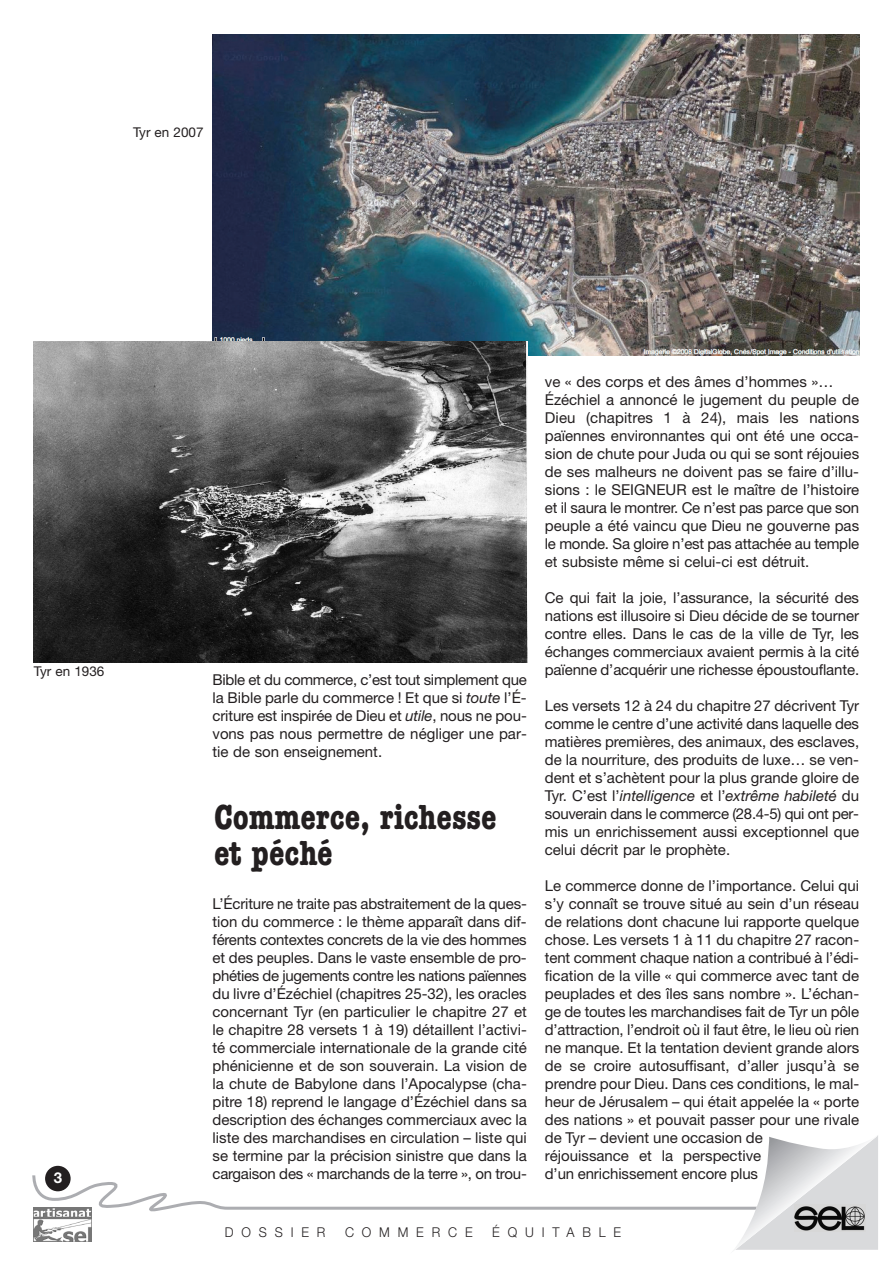
<style>
.page{position:relative;width:893px;height:1263px;background:#fff}
.page>*{position:absolute;margin:0;border:0;box-sizing:border-box;transform-origin:0 0}
.t1{font:700 condensed 36px/36px "American Typewriter";color:#231f20}
.t2{font:15px/18px "Helvetica Neue";color:#231f20;text-align:justify}
.t3{font:700 15px "Helvetica Neue";color:#fff}
.t4{font:300 13.5px "Helvetica Neue";letter-spacing:.61em;color:#231f20;scale:.95 1}
.t5{font:13.5px "Helvetica Neue";color:#231f20}
.s1{font-style:italic}
</style>
<div class="page">
<svg style="left:32px;top:1135px;width:846px;height:115px"></svg>
<img style="left:212px;top:35px;width:647px;height:321px">
<img style="left:34px;top:341px;width:493px;height:321px">
<p class="t5" style="left:133px;top:128px;width:72px">Tyr en 2007</p>
<p class="t2" style="left:545px;top:374px;width:316px;text-align:left">ve « des corps et des âmes d’hommes »… Ézéchiel a annoncé le jugement du peuple de Dieu (chapitres 1 à 24), mais les nations païennes environnantes qui ont été une occa&shy;sion de chute pour Juda ou qui se sont réjouies de ses malheurs ne doivent pas se faire d’illu&shy;sions : le SEIGNEUR est le maître de l’histoire et il saura le montrer. Ce n’est pas parce que son peuple a été vaincu que Dieu ne gouverne pas le monde. Sa gloire n’est pas attachée au temple et subsiste même si celui-ci est détruit.</p>
<p class="t2" style="left:545px;top:590px;width:316px">Ce qui fait la joie, l’assurance, la sécurité des nations est illusoire si Dieu décide de se tourner contre elles. Dans le cas de la ville de Tyr, les échanges commerciaux avaient permis à la cité païenne d’acquérir une richesse époustouflante.</p>
<p class="t2" style="left:545px;top:698px;width:316px">Les versets 12 à 24 du chapitre 27 décrivent Tyr comme le centre d’une activité dans laquelle des matières premières, des animaux, des esclaves, de la nourriture, des produits de luxe… se ven&shy;dent et s’achètent pour la plus grande gloire de Tyr. C’est l’<span class="s1">intelligence</span> et l’<span class="s1">extrême habileté</span> du souverain dans le commerce (28.4-5) qui ont per&shy;mis un enrichissement aussi exceptionnel que celui décrit par le prophète.</p>
<p class="t2" style="left:545px;top:878px;width:316px;text-align:left">Le commerce donne de l’importance. Celui qui s’y connaît se trouve situé au sein d’un réseau de relations dont chacune lui rapporte quelque chose. Les versets 1 à 11 du chapitre 27 racon&shy;tent comment chaque nation a contribué à l’édi&shy;fication de la ville « qui commerce avec tant de peuplades et des îles sans nombre ». L’échan&shy;ge de toutes les marchandises fait de Tyr un pôle d’attraction, l’endroit où il faut être, le lieu où rien ne manque. Et la tentation devient grande alors de se croire autosuffisant, d’aller jusqu’à se prendre pour Dieu. Dans ces conditions, le mal&shy;heur de Jérusalem – qui était appelée la « porte des nations » et pouvait passer pour une rivale de Tyr – devient une occasion de<br>réjouissance et la perspective</p>
<p class="t5" style="left:34px;top:666px;width:72px">Tyr en 1936</p>
<p class="t2" style="left:212px;top:672px;width:316px">Bible et du commerce, c’est tout simplement que la Bible parle du commerce ! Et que si <span class="s1">toute</span> l’É&shy;criture est inspirée de Dieu et <span class="s1">utile</span>, nous ne pou&shy;vons pas nous permettre de négliger une par&shy;tie de son enseignement.</p>
<h1 class="t1" style="left:214px;top:802px;width:284px">Commerce, richesse et péché</h1>
<p class="t2" style="left:212px;top:896px;width:316px">L’Écriture ne traite pas abstraitement de la ques&shy;tion du commerce : le thème apparaît dans dif&shy;férents contextes concrets de la vie des hommes et des peuples. Dans le vaste ensemble de pro&shy;phéties de jugements contre les nations païennes du livre d’Ézéchiel (chapitres 25-32), les oracles concernant Tyr (en particulier le chapitre 27 et le chapitre 28 versets 1 à 19) détaillent l’activi&shy;té commerciale internationale de la grande cité phénicienne et de son souverain. La vision de la chute de Babylone dans l’Apocalypse (cha&shy;pitre 18) reprend le langage d’Ézéchiel dans sa description des échanges commerciaux avec la liste des marchandises en circulation – liste qui se termine par la précision sinistre que dans la cargaison des « marchands de la terre », on trou-</p>
<p class="t3" style="left:54px;top:1172px;width:10px">3</p>
<p class="t2" style="left:545px;top:1166px;width:215px">d’un enrichissement encore plus</p>
<p class="t4" style="left:225px;top:1227px;width:107px">DOSSIER</p>
<p class="t4" style="left:345px;top:1227px;width:136px">COMMERCE</p>
<p class="t4" style="left:492px;top:1227px;width:137px">ÉQUITABLE</p>
</div>
